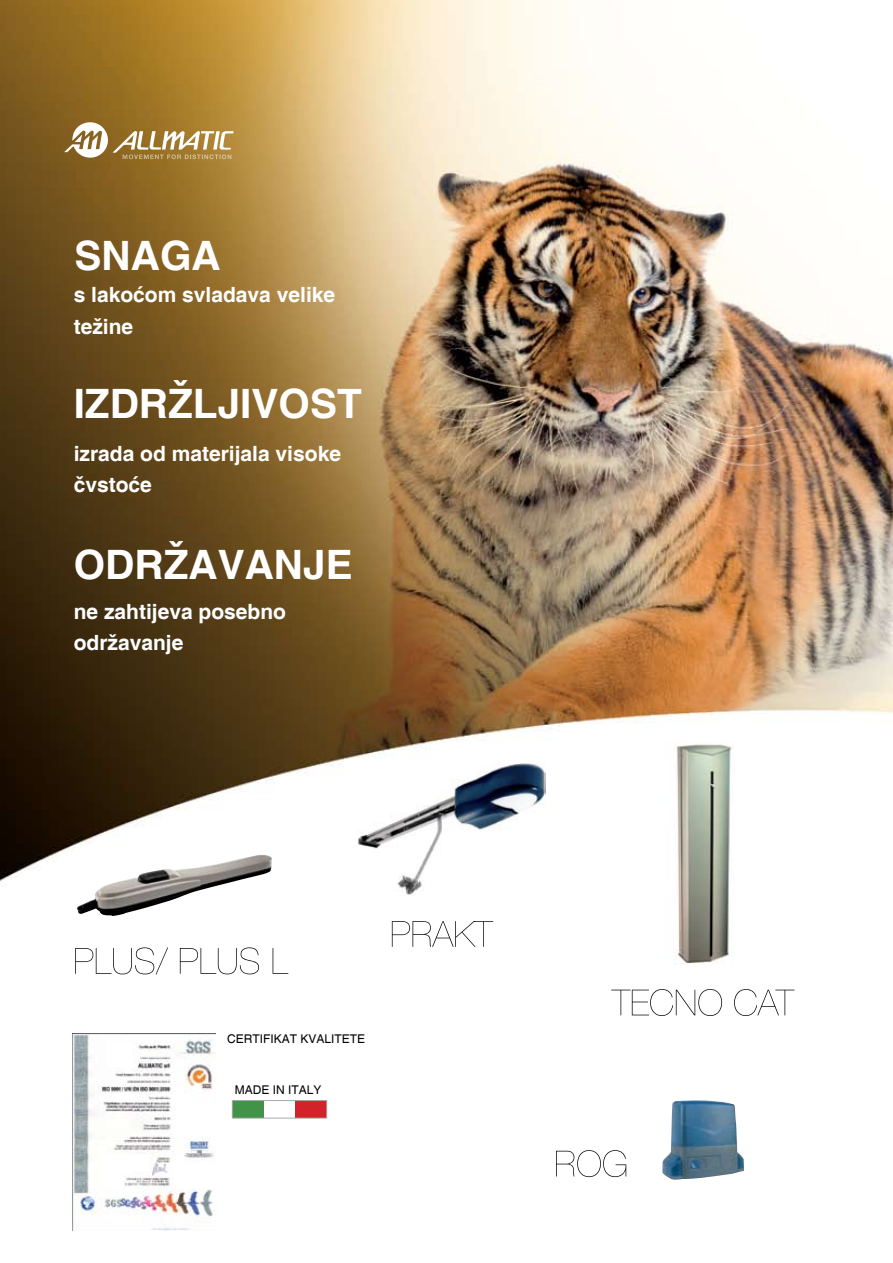
<style>
.page{position:relative;width:893px;height:1263px;background:#fff}
.page>*{position:absolute;margin:0;border:0;box-sizing:border-box;transform-origin:0 0}
.t1{font:700 40.5px "Helvetica";color:#fff}
.t2{font:700 21px/31.5px "Helvetica";color:#fff}
.t3{font:12px "Helvetica";color:#000}
</style>
<div class="page">
<img style="left:0;top:0;width:893px;height:1178px">
<img style="left:662px;top:1100px;width:82px;height:80px">
<img style="left:77px;top:854px;width:195px;height:62px">
<img style="left:665px;top:741px;width:83px;height:224px">
<svg style="left:392px;top:921px;width:101px;height:26px"></svg>
<svg style="left:611px;top:989px;width:183px;height:27px"></svg>
<svg style="left:75px;top:947px;width:213px;height:27px"></svg>
<svg style="left:556px;top:1150px;width:70px;height:27px"></svg>
<img style="left:357px;top:763px;width:188px;height:133px">
<img style="left:72px;top:1033px;width:144px;height:198px">
<div style="left:232px;top:1100px;width:32px;height:18px;background:#409347"></div>
<div style="left:264px;top:1100px;width:31px;height:18px;background:#fff"></div>
<div style="left:295px;top:1100px;width:32px;height:18px;background:#d2232a"></div>
<div style="left:232px;top:1100px;width:95px;height:18px;border:1px solid #a7a9ac"></div>
<svg style="left:64px;top:122px;width:175px;height:37px"></svg>
<h1 class="t1" style="left:75px;top:231px;width:148px">SNAGA</h1>
<p class="t2" style="left:74px;top:280px;width:263px">s lakoćom svladava velike težine</p>
<h1 class="t1" style="left:74px;top:379px;width:290px">IZDRŽLJIVOST</h1>
<p class="t2" style="left:74px;top:439px;width:269px">izrada od materijala visoke čvstoće</p>
<h1 class="t1" style="left:74px;top:540px;width:281px">ODRŽAVANJE</h1>
<p class="t2" style="left:74px;top:597px;width:214px">ne zahtijeva posebno održavanje</p>
<p class="t3" style="left:227px;top:1032px;width:140px">CERTIFIKAT KVALITETE</p>
<p class="t3" style="left:235px;top:1082px;width:88px">MADE IN ITALY</p>
</div>
